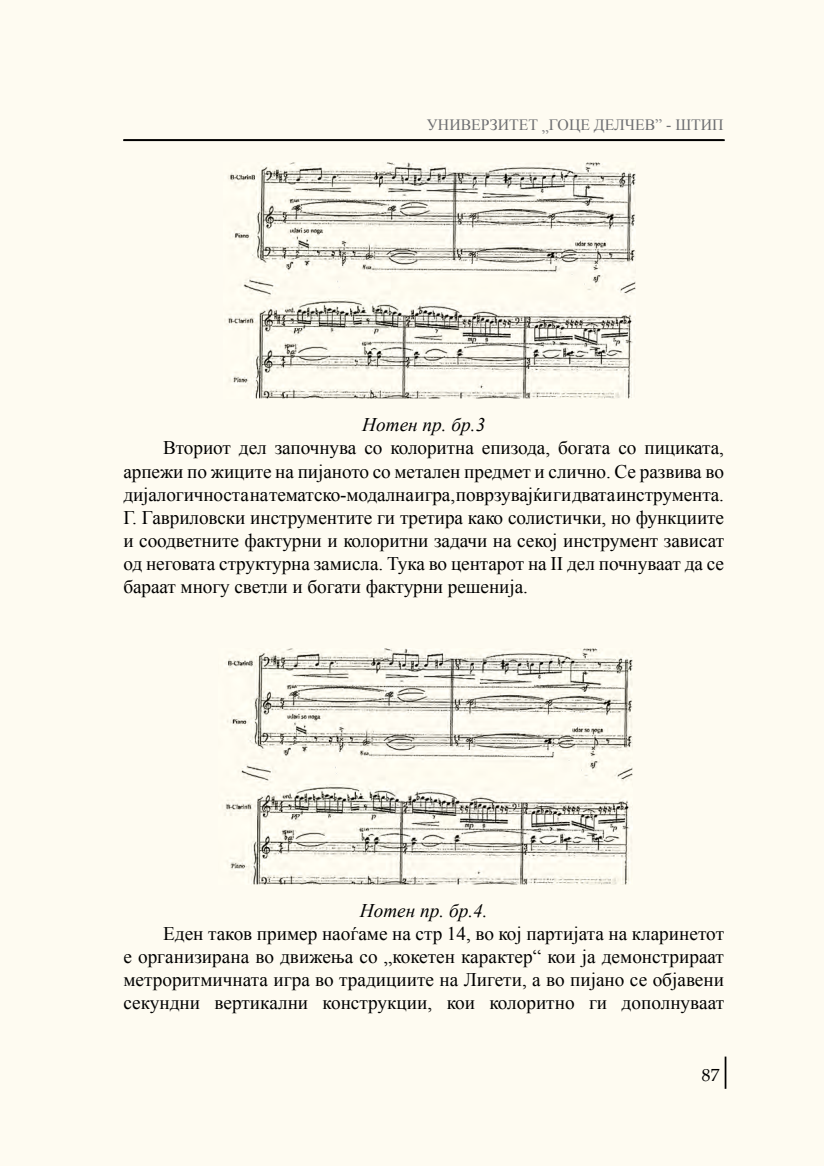
<style>
.page{position:relative;width:824px;height:1166px;background:#fff}
.page>*{position:absolute;margin:0;border:0;box-sizing:border-box;transform-origin:0 0}
.t1{font:19.25px/23.1px "Times New Roman";letter-spacing:-.005em;color:#000;text-align:justify}
.t2{font:italic 19.25px "Times New Roman";color:#000}
.t3{font:17.5px "Book Antiqua";color:#000}
.t4{font:15.75px "Times New Roman";color:#6d6e71}
</style>
<div class="page">
<div style="left:0;top:0;width:823px;height:1166px;background:#fefbf1"></div>
<hr style="left:123px;top:139px;width:601px;height:2px;background:#000">
<hr style="left:724px;top:1057px;width:2px;height:32px;background:#000">
<img style="left:223px;top:163px;width:412px;height:236px">
<img style="left:218px;top:648px;width:414px;height:236px">
<p class="t4" style="left:426px;top:116px;width:113px">УНИВЕРЗИТЕТ</p>
<p class="t4" style="left:542px;top:127px;width:8px">”</p>
<p class="t4" style="left:548px;top:116px;width:176px">ГОЦЕ ДЕЛЧЕВ” - ШТИП</p>
<p class="t2" style="left:362px;top:414px;width:124px">Нотен пр. бр.3</p>
<p class="t1" style="left:123px;top:436px;width:602px;text-indent:40px">Вториот дел започнува со колоритна епизода, богата со пициката, арпежи по жиците на пијаното со метален предмет и слично. Се развива во дијалогичностанатематско-модалнаигра, поврзувајќигидватаинструмента.<br>Г. Гавриловски инструментите ги третира како солистички, но функциите и соодветните фактурни и колоритни задачи на секој инструмент зависат од неговата структурна замисла. Тука во центарот на II дел почнуваат да се бараат многу светли и богати фактурни решенија.</p>
<p class="t2" style="left:360px;top:899px;width:129px">Нотен пр. бр.4.</p>
<p class="t1" style="left:123px;top:922px;width:602px;text-indent:40px">Еден таков пример наоѓаме на стр 14, во кој партијата на кларинетот е организирана во движења со „кокетен карактер“ кои ја демонстрираат метроритмичната игра во традициите на Лигети, а во пијано се објавени секундни вертикални конструкции, кои колоритно ги дополнуваат</p>
<p class="t3" style="left:701px;top:1064px;width:19px">87</p>
</div>
